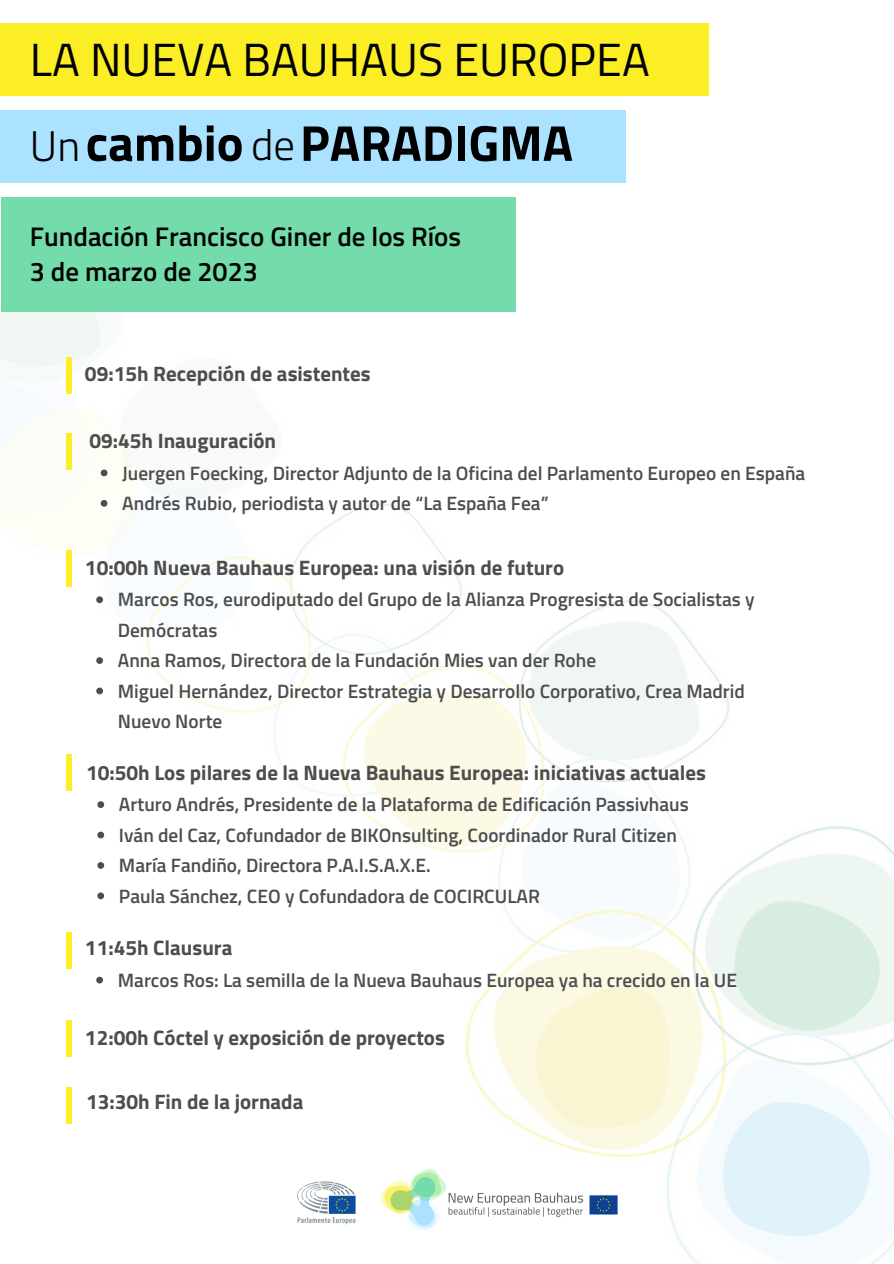
<style>
.page{position:relative;width:894px;height:1264px;background:#fff}
.page>*{position:absolute;margin:0;border:0;box-sizing:border-box;transform-origin:0 0}
.t1{font:700 50.4px "Titillium Web";color:#000}
.t2{font:46.5px "Titillium Web";color:#000}
.t3{font:600 26.85px/35.4px "Titillium Web";color:#000}
.t4{font:700 20.85px "Titillium Web";color:#4d4d4d}
.t5{font:600 19.35px/30.5px "Titillium Web";color:#4d4d4d}
.s1{font-weight:300;font-size:42.75px}
</style>
<div class="page">
<div style="left:0;top:23px;width:708px;height:73px;background:#fcee25"></div>
<img style="left:0;top:311px;width:893px;height:952px">
<div style="left:1px;top:197px;width:514px;height:114px;background:#74dcab"></div>
<div style="left:0;top:110px;width:626px;height:72px;background:#aae2ff"></div>
<img style="left:377px;top:1164px;width:244px;height:69px">
<img style="left:284px;top:1168px;width:85px;height:69px">
<div style="left:66px;top:357px;width:5px;height:36px;background:#fcee25"></div>
<div style="left:66px;top:433px;width:5px;height:36px;background:#fcee25"></div>
<svg style="left:101px;top:469px;width:6px;height:7px"></svg>
<svg style="left:101px;top:500px;width:6px;height:6px"></svg>
<div style="left:66px;top:550px;width:5px;height:37px;background:#fcee25"></div>
<svg style="left:96px;top:596px;width:7px;height:7px"></svg>
<svg style="left:96px;top:657px;width:7px;height:7px"></svg>
<svg style="left:96px;top:687px;width:7px;height:7px"></svg>
<div style="left:66px;top:754px;width:5px;height:36px;background:#fcee25"></div>
<svg style="left:97px;top:801px;width:7px;height:7px"></svg>
<svg style="left:97px;top:831px;width:7px;height:7px"></svg>
<svg style="left:97px;top:862px;width:7px;height:6px"></svg>
<svg style="left:97px;top:892px;width:7px;height:7px"></svg>
<div style="left:66px;top:932px;width:5px;height:36px;background:#fcee25"></div>
<svg style="left:96px;top:976px;width:7px;height:7px"></svg>
<div style="left:66px;top:1020px;width:5px;height:37px;background:#fcee25"></div>
<div style="left:66px;top:1087px;width:5px;height:36px;background:#fcee25"></div>
<h2 class="t2" style="left:30px;top:24px;width:621px">LA NUEVA BAUHAUS EUROPEA</h2>
<h1 class="t1" style="left:30px;top:104px;width:544px"><span class="s1">Un</span>cambio <span class="s1">de</span>PARADIGMA</h1>
<h3 class="t3" style="left:30px;top:218px;width:432px">Fundación Francisco Giner de los Ríos<br>3 de marzo de 2023</h3>
<p class="t4" style="left:85px;top:357px;width:287px">09:15h Recepción de asistentes</p>
<p class="t4" style="left:89px;top:424px;width:188px">09:45h Inauguración</p>
<p class="t5" style="left:122px;top:457px;width:684px">Juergen Foecking, Director Adjunto de la Oficina del Parlamento Europeo en España<br>Andrés Rubio, periodista y autor de “La España Fea”</p>
<p class="t4" style="left:85px;top:551px;width:480px">10:00h Nueva Bauhaus Europea: una visión de futuro</p>
<p class="t5" style="left:118px;top:584px;width:638px">Marcos Ros, eurodiputado del Grupo de la Alianza Progresista de Socialistas y Demócratas<br>Anna Ramos, Directora de la Fundación Mies van der Rohe<br>Miguel Hernández, Director Estrategia y Desarrollo Corporativo, Crea Madrid Nuevo Norte</p>
<p class="t4" style="left:86px;top:756px;width:621px">10:50h Los pilares de la Nueva Bauhaus Europea: iniciativas actuales</p>
<p class="t5" style="left:119px;top:789px;width:571px">Arturo Andrés, Presidente de la Plataforma de Edificación Passivhaus Iván del Caz, Cofundador de BIKOnsulting, Coordinador Rural Citizen María Fandiño, Directora P.A.I.S.A.X.E.<br>Paula Sánchez, CEO y Cofundadora de COCIRCULAR</p>
<p class="t4" style="left:85px;top:931px;width:149px">11:45h Clausura</p>
<p class="t5" style="left:118px;top:964px;width:620px">Marcos Ros: La semilla de la Nueva Bauhaus Europea ya ha crecido en la UE</p>
<p class="t4" style="left:85px;top:1020px;width:361px">12:00h Cóctel y exposición de proyectos</p>
<p class="t4" style="left:86px;top:1085px;width:219px">13:30h Fin de la jornada</p>
</div>
